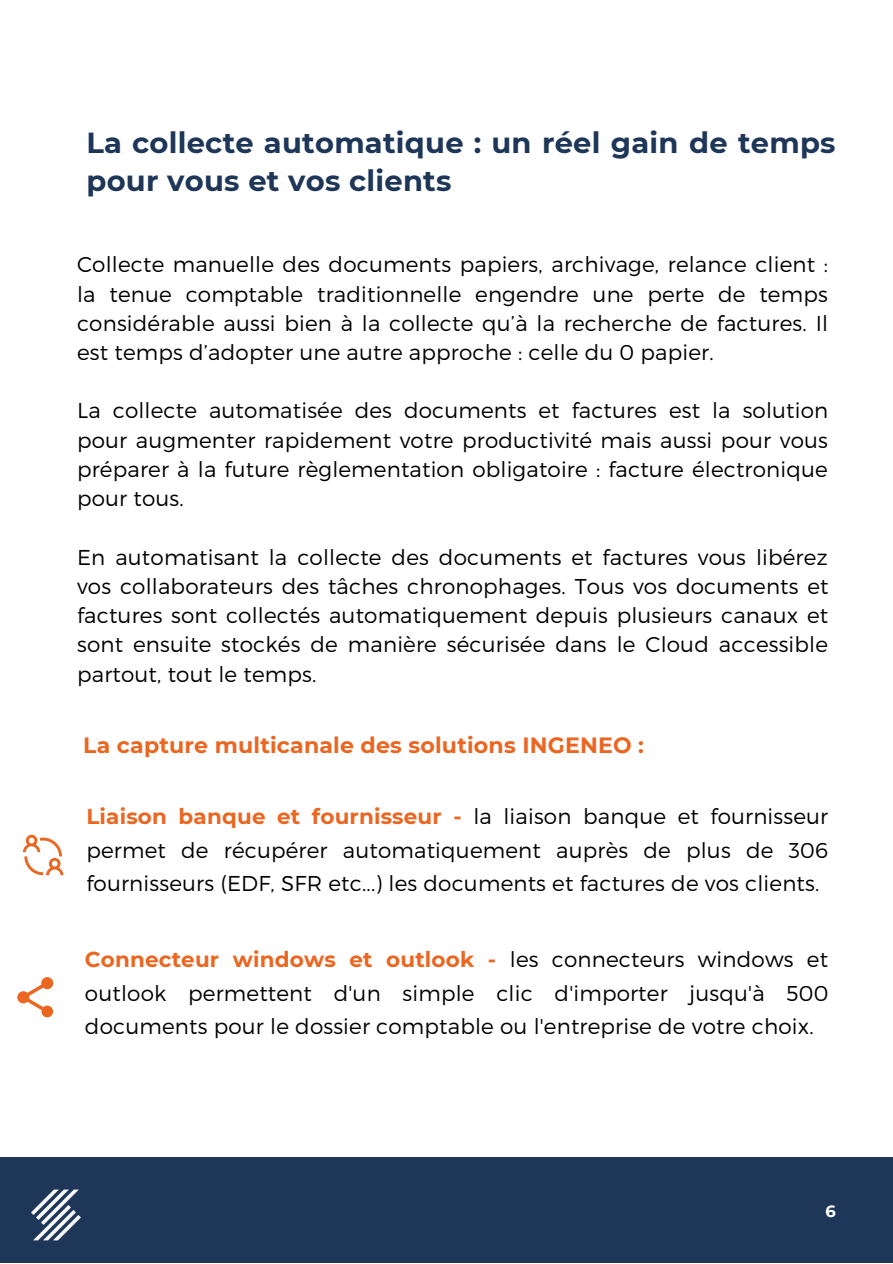
<style>
.page{position:relative;width:893px;height:1264px;background:#fff}
.page>*{position:absolute;margin:0;border:0;box-sizing:border-box;transform-origin:0 0}
.t1{font:700 28.95px/37px "Montserrat";letter-spacing:.01em;color:#1e3758}
.t2{font:700 22.05px "Montserrat";letter-spacing:.01em;color:#ea6621}
.t3{font:300 21.45px/29.2px "Montserrat";letter-spacing:.01em;color:#000;text-align:justify}
.t4{font:700 16.2px "Montserrat";color:#fff}
.s1{font-weight:700;color:#ea6621}
</style>
<div class="page">
<div style="left:0;top:1157px;width:892px;height:105px;background:#1e3758"></div>
<svg style="left:17px;top:977px;width:36px;height:40px"></svg>
<svg style="left:23px;top:834px;width:40px;height:41px"></svg>
<img style="left:31px;top:1189px;width:50px;height:52px">
<p class="t1" style="left:86px;top:124px;width:750px">La collecte automatique : un réel gain de temps pour vous et vos clients</p>
<p class="t3" style="left:77px;top:249px;width:752px">Collecte manuelle des documents papiers, archivage, relance client : la tenue comptable traditionnelle engendre une perte de temps considérable aussi bien à la collecte qu’à la recherche de factures. Il est temps d’adopter une autre approche : celle du 0 papier.</p>
<p class="t3" style="left:77px;top:395px;width:752px">La collecte automatisée des documents et factures est la solution pour augmenter rapidement votre productivité mais aussi pour vous préparer à la future règlementation obligatoire : facture électronique pour tous.</p>
<p class="t3" style="left:77px;top:541px;width:753px">En automatisant la collecte des documents et factures vous libérez vos collaborateurs des tâches chronophages. Tous vos documents et factures sont collectés automatiquement depuis plusieurs canaux et sont ensuite stockés de manière sécurisée dans le Cloud accessible partout, tout le temps.</p>
<p class="t2" style="left:83px;top:732px;width:562px">La capture multicanale des solutions INGENEO :</p>
<p class="t3" style="left:86px;top:799px;width:743px;line-height:33.2px"><span class="s1">Liaison banque et fournisseur -</span> la liaison banque et fournisseur permet de récupérer automatiquement auprès de plus de 306 fournisseurs (EDF, SFR etc...) les documents et factures de vos clients.</p>
<p class="t3" style="left:85px;top:942px;width:745px;line-height:33.2px"><span class="s1">Connecteur windows et outlook -</span> les connecteurs windows et outlook permettent d'un simple clic d'importer jusqu'à 500 documents pour le dossier comptable ou l'entreprise de votre choix.</p>
<p class="t4" style="left:825px;top:1201px;width:12px">6</p>
</div>
